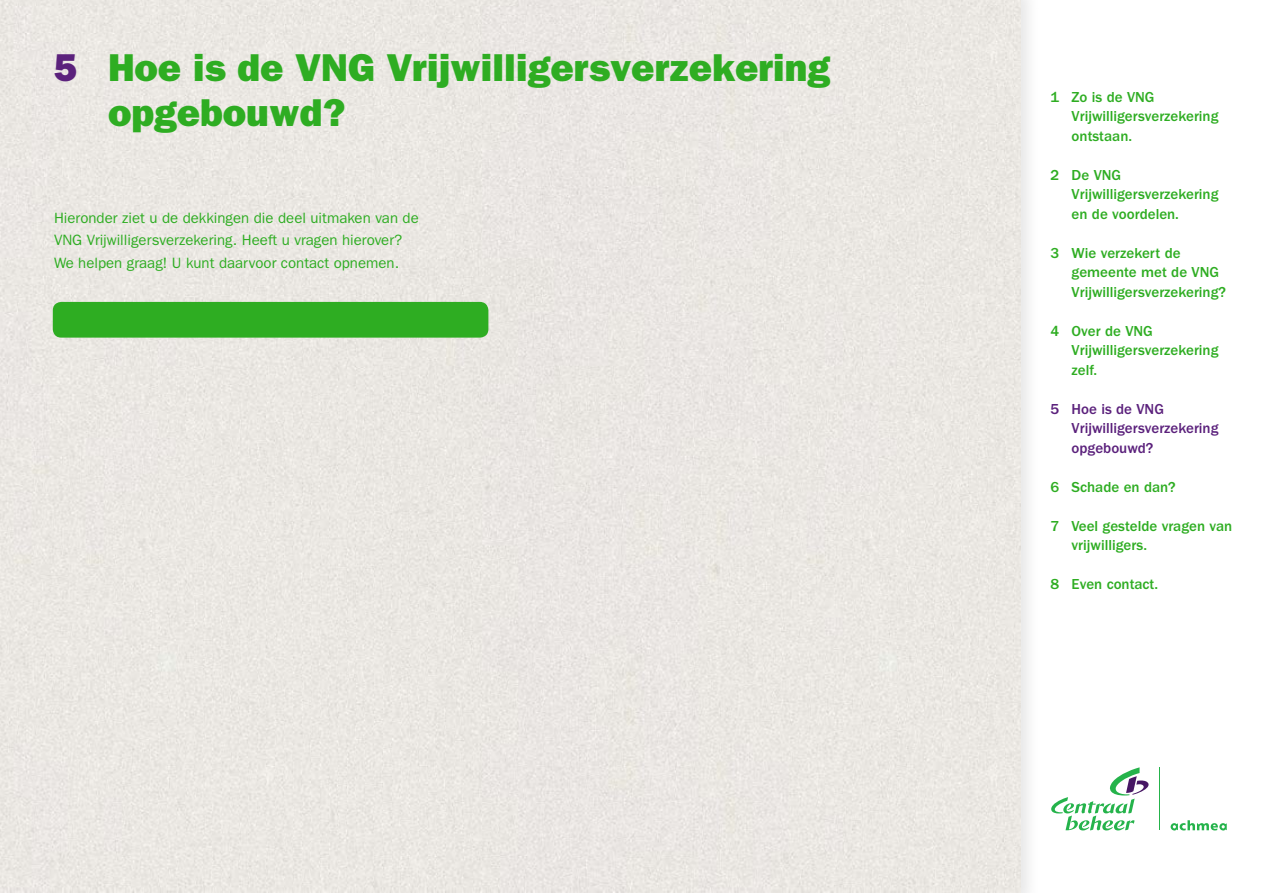
<style>
.page{position:relative;width:1263px;height:893px;background:#fff}
.page>*{position:absolute;margin:0;border:0;box-sizing:border-box;transform-origin:0 0}
.t1{font:39px/45px "ITC Franklin Gothic Std Hvy";color:#2ead22}
.t2{font:500 15px/19.5px "ITC Franklin Gothic Std";color:#2ead22}
.t3{font:15px/22.5px "ITC Franklin Gothic Std";color:#2ead22}
.t4{font:500 15px/19.5px "ITC Franklin Gothic Std";color:#5b217c}
.s1{color:#5b217c}
</style>
<div class="page">
<div style="left:0;top:0;width:1020px;height:893px;background:#ebe7e3"></div>
<svg style="left:1170px;top:820px;width:57px;height:10px"></svg>
<hr style="left:1159px;top:767px;width:1px;height:63px;background:#25b34b">
<svg style="left:1051px;top:767px;width:98px;height:63px"></svg>
<div style="left:53px;top:302px;width:435px;height:36px;background:#2ead22;border-radius:9px"></div>
<h1 class="t1" style="left:108px;top:45px;width:724px;text-indent:-54px"><span class="s1">5</span> Hoe is de VNG Vrijwilligersverzekering opgebouwd?</h1>
<p class="t3" style="left:54px;top:207px;width:366px">Hieronder ziet u de dekkingen die deel uitmaken van de<br>VNG Vrijwilligersverzekering. Heeft u vragen hierover?<br>We helpen graag! U kunt daarvoor contact opnemen.</p>
<p class="t2" style="left:1071px;top:87px;width:148px;text-indent:-21px">1 Zo is de VNG<br>Vrijwilligersverzekering ontstaan.</p>
<p class="t2" style="left:1071px;top:165px;width:148px;text-indent:-21px">2 De VNG<br>Vrijwilligersverzekering en de voordelen.</p>
<p class="t2" style="left:1071px;top:243px;width:156px;text-indent:-21px">3 Wie verzekert de gemeente met de VNG<br>Vrijwilligersverzekering?</p>
<p class="t2" style="left:1071px;top:321px;width:148px;text-indent:-21px">4 Over de VNG<br>Vrijwilligersverzekering zelf.</p>
<p class="t4" style="left:1071px;top:399px;width:148px;text-indent:-21px">5 Hoe is de VNG<br>Vrijwilligersverzekering opgebouwd?</p>
<p class="t2" style="left:1050px;top:477px;width:127px">6 Schade en dan?</p>
<p class="t2" style="left:1071px;top:516px;width:162px;text-indent:-21px">7 Veel gestelde vragen van vrijwilligers.</p>
<p class="t2" style="left:1050px;top:575px;width:109px">8 Even contact.</p>
</div>
